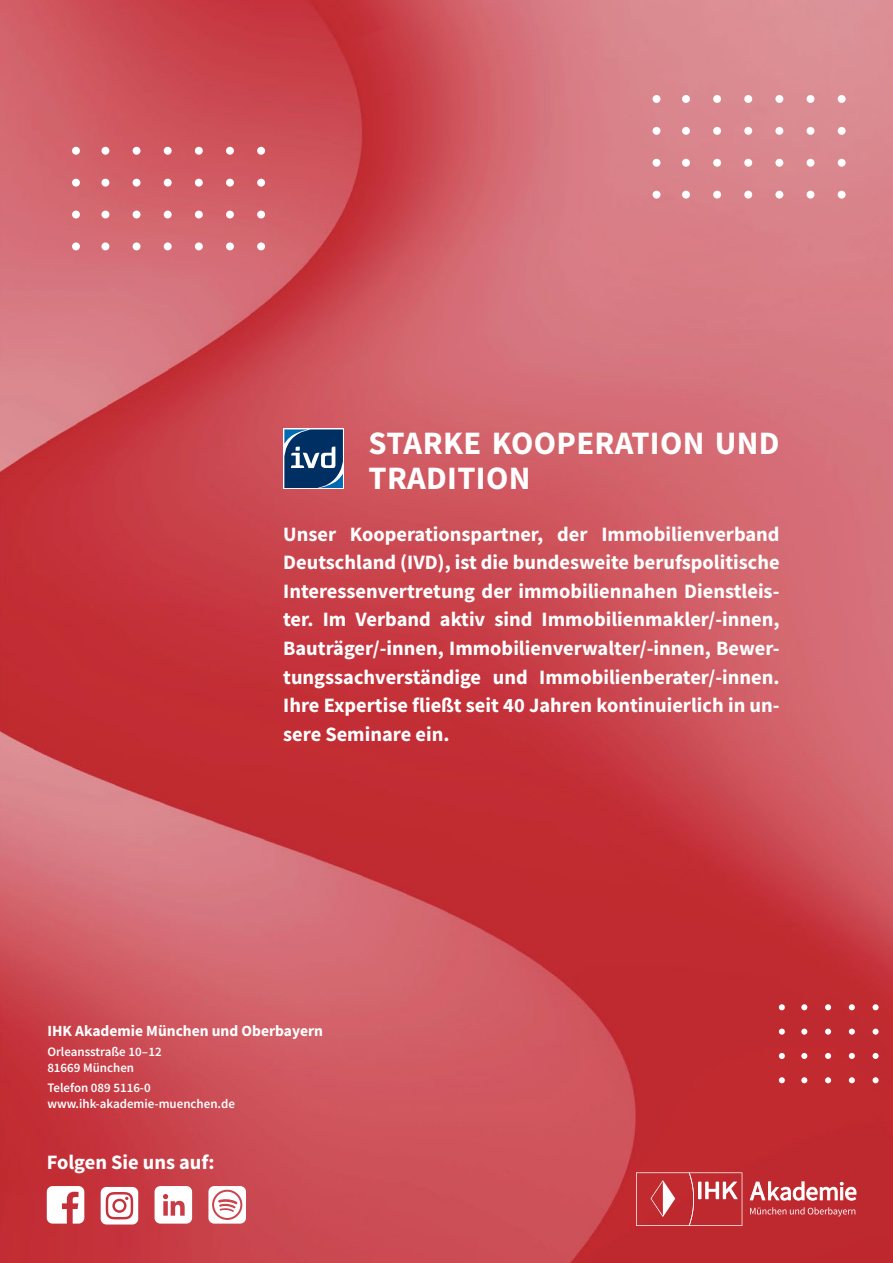
<style>
.page{position:relative;width:893px;height:1263px;background:#fff}
.page>*{position:absolute;margin:0;border:0;box-sizing:border-box;transform-origin:0 0}
.t1{font:700 32.7px/35.4px "Source Sans Pro";letter-spacing:.01em;color:#fff}
.t2{font:700 20.4px/28.5px "Source Sans Pro";color:#fff;text-align:justify}
.t3{font:700 15.45px "Source Sans Pro";color:#fff}
.t4{font:600 12.9px/15.5px "Source Sans Pro";color:#fff}
</style>
<div class="page">
<img style="left:0;top:0;width:893px;height:1263px">
<svg style="left:750px;top:1207px;width:105px;height:9px"></svg>
<svg style="left:750px;top:1182px;width:106px;height:18px"></svg>
<svg style="left:636px;top:1172px;width:106px;height:54px;background:#c8494e"></svg>
<svg style="left:47px;top:1186px;width:37px;height:37px"></svg>
<svg style="left:101px;top:1187px;width:37px;height:37px"></svg>
<svg style="left:155px;top:1186px;width:37px;height:37px"></svg>
<svg style="left:208px;top:1186px;width:38px;height:37px"></svg>
<div style="left:283px;top:428px;width:61px;height:61px;background:#fff"></div>
<svg style="left:284px;top:429px;width:59px;height:59px;background:#2b5783"></svg>
<div style="left:257px;top:147px;width:8px;height:8px;background:#fff;border-radius:50%"></div>
<div style="left:257px;top:179px;width:8px;height:8px;background:#fff;border-radius:50%"></div>
<div style="left:257px;top:211px;width:8px;height:7px;background:#fff;border-radius:50%"></div>
<div style="left:257px;top:242px;width:8px;height:8px;background:#fff;border-radius:50%"></div>
<div style="left:195px;top:147px;width:8px;height:8px;background:#fff;border-radius:50%"></div>
<div style="left:195px;top:179px;width:8px;height:8px;background:#fff;border-radius:50%"></div>
<div style="left:195px;top:211px;width:8px;height:7px;background:#fff;border-radius:50%"></div>
<div style="left:195px;top:242px;width:8px;height:8px;background:#fff;border-radius:50%"></div>
<div style="left:133px;top:147px;width:8px;height:8px;background:#fff;border-radius:50%"></div>
<div style="left:133px;top:179px;width:8px;height:8px;background:#fff;border-radius:50%"></div>
<div style="left:133px;top:211px;width:8px;height:7px;background:#fff;border-radius:50%"></div>
<div style="left:133px;top:242px;width:8px;height:8px;background:#fff;border-radius:50%"></div>
<div style="left:226px;top:147px;width:8px;height:8px;background:#fff;border-radius:50%"></div>
<div style="left:226px;top:179px;width:8px;height:8px;background:#fff;border-radius:50%"></div>
<div style="left:226px;top:211px;width:8px;height:7px;background:#fff;border-radius:50%"></div>
<div style="left:226px;top:242px;width:8px;height:8px;background:#fff;border-radius:50%"></div>
<div style="left:164px;top:147px;width:8px;height:8px;background:#fff;border-radius:50%"></div>
<div style="left:164px;top:179px;width:8px;height:8px;background:#fff;border-radius:50%"></div>
<div style="left:164px;top:211px;width:8px;height:7px;background:#fff;border-radius:50%"></div>
<div style="left:164px;top:242px;width:8px;height:8px;background:#fff;border-radius:50%"></div>
<div style="left:101px;top:147px;width:8px;height:8px;background:#fff;border-radius:50%"></div>
<div style="left:101px;top:179px;width:8px;height:8px;background:#fff;border-radius:50%"></div>
<div style="left:101px;top:211px;width:8px;height:7px;background:#fff;border-radius:50%"></div>
<div style="left:101px;top:242px;width:8px;height:8px;background:#fff;border-radius:50%"></div>
<div style="left:72px;top:147px;width:8px;height:8px;background:#fff;border-radius:50%"></div>
<div style="left:72px;top:179px;width:8px;height:8px;background:#fff;border-radius:50%"></div>
<div style="left:72px;top:211px;width:8px;height:7px;background:#fff;border-radius:50%"></div>
<div style="left:72px;top:242px;width:8px;height:8px;background:#fff;border-radius:50%"></div>
<div style="left:838px;top:95px;width:8px;height:8px;background:#fff;border-radius:50%"></div>
<div style="left:838px;top:127px;width:8px;height:8px;background:#fff;border-radius:50%"></div>
<div style="left:838px;top:159px;width:8px;height:8px;background:#fff;border-radius:50%"></div>
<div style="left:838px;top:191px;width:8px;height:8px;background:#fff;border-radius:50%"></div>
<div style="left:775px;top:95px;width:8px;height:8px;background:#fff;border-radius:50%"></div>
<div style="left:775px;top:127px;width:8px;height:8px;background:#fff;border-radius:50%"></div>
<div style="left:775px;top:159px;width:8px;height:8px;background:#fff;border-radius:50%"></div>
<div style="left:775px;top:191px;width:8px;height:8px;background:#fff;border-radius:50%"></div>
<div style="left:713px;top:95px;width:8px;height:8px;background:#fff;border-radius:50%"></div>
<div style="left:713px;top:127px;width:8px;height:8px;background:#fff;border-radius:50%"></div>
<div style="left:713px;top:159px;width:8px;height:8px;background:#fff;border-radius:50%"></div>
<div style="left:713px;top:191px;width:8px;height:8px;background:#fff;border-radius:50%"></div>
<div style="left:807px;top:95px;width:7px;height:8px;background:#fff;border-radius:50%"></div>
<div style="left:807px;top:127px;width:7px;height:8px;background:#fff;border-radius:50%"></div>
<div style="left:807px;top:159px;width:7px;height:8px;background:#fff;border-radius:50%"></div>
<div style="left:807px;top:191px;width:7px;height:8px;background:#fff;border-radius:50%"></div>
<div style="left:744px;top:95px;width:8px;height:8px;background:#fff;border-radius:50%"></div>
<div style="left:744px;top:127px;width:8px;height:8px;background:#fff;border-radius:50%"></div>
<div style="left:744px;top:159px;width:8px;height:8px;background:#fff;border-radius:50%"></div>
<div style="left:744px;top:191px;width:8px;height:8px;background:#fff;border-radius:50%"></div>
<div style="left:682px;top:95px;width:8px;height:8px;background:#fff;border-radius:50%"></div>
<div style="left:682px;top:127px;width:8px;height:8px;background:#fff;border-radius:50%"></div>
<div style="left:682px;top:159px;width:8px;height:8px;background:#fff;border-radius:50%"></div>
<div style="left:682px;top:191px;width:8px;height:8px;background:#fff;border-radius:50%"></div>
<div style="left:653px;top:95px;width:7px;height:8px;background:#fff;border-radius:50%"></div>
<div style="left:653px;top:127px;width:7px;height:8px;background:#fff;border-radius:50%"></div>
<div style="left:653px;top:159px;width:7px;height:8px;background:#fff;border-radius:50%"></div>
<div style="left:653px;top:191px;width:7px;height:8px;background:#fff;border-radius:50%"></div>
<div style="left:872px;top:1004px;width:7px;height:6px;background:#fff;border-radius:50%"></div>
<svg style="left:872px;top:1028px;width:7px;height:7px"></svg>
<div style="left:872px;top:1053px;width:7px;height:6px;background:#fff;border-radius:50%"></div>
<div style="left:872px;top:1077px;width:7px;height:6px;background:#fff;border-radius:50%"></div>
<svg style="left:825px;top:1004px;width:6px;height:6px"></svg>
<div style="left:825px;top:1028px;width:6px;height:7px;background:#fff;border-radius:50%"></div>
<svg style="left:825px;top:1053px;width:6px;height:6px"></svg>
<svg style="left:825px;top:1077px;width:6px;height:6px"></svg>
<svg style="left:849px;top:1004px;width:6px;height:6px"></svg>
<div style="left:849px;top:1028px;width:6px;height:7px;background:#fff;border-radius:50%"></div>
<svg style="left:849px;top:1053px;width:6px;height:6px"></svg>
<svg style="left:849px;top:1077px;width:6px;height:6px"></svg>
<svg style="left:801px;top:1004px;width:6px;height:6px"></svg>
<div style="left:801px;top:1028px;width:6px;height:7px;background:#fff;border-radius:50%"></div>
<svg style="left:801px;top:1053px;width:6px;height:6px"></svg>
<svg style="left:801px;top:1077px;width:6px;height:6px"></svg>
<svg style="left:779px;top:1004px;width:6px;height:6px"></svg>
<div style="left:779px;top:1028px;width:6px;height:7px;background:#fff;border-radius:50%"></div>
<svg style="left:779px;top:1053px;width:6px;height:6px"></svg>
<svg style="left:779px;top:1077px;width:6px;height:6px"></svg>
<h1 class="t1" style="left:369px;top:425px;width:412px">STARKE KOOPERATION UND<br>TRADITION</h1>
<p class="t2" style="left:283px;top:519px;width:498px">Unser Kooperationspartner, der Immobilienverband Deutschland (IVD), ist die bundesweite berufspolitische Interessenvertretung der immobiliennahen Dienstleis&shy;ter. Im Verband aktiv sind Immobilienmakler/-innen, Bauträger/-innen, Immobilienverwalter/-innen, Bewer&shy;tungssachverständige und Immobilienberater/-innen.<br>Ihre Expertise fließt seit 40 Jahren kontinuierlich in un&shy;sere Seminare ein.</p>
<p class="t3" style="left:47px;top:1020px;width:277px">IHK Akademie München und Oberbayern</p>
<p class="t4" style="left:47px;top:1044px;width:116px">Orleansstraße 10 – 12<br>81669 München</p>
<p class="t4" style="left:47px;top:1080px;width:189px">Telefon 089 5116-0 www.ihk-akademie-muenchen.de</p>
<p class="t2" style="left:47px;top:1148px;width:169px">Folgen Sie uns auf:</p>
</div>
